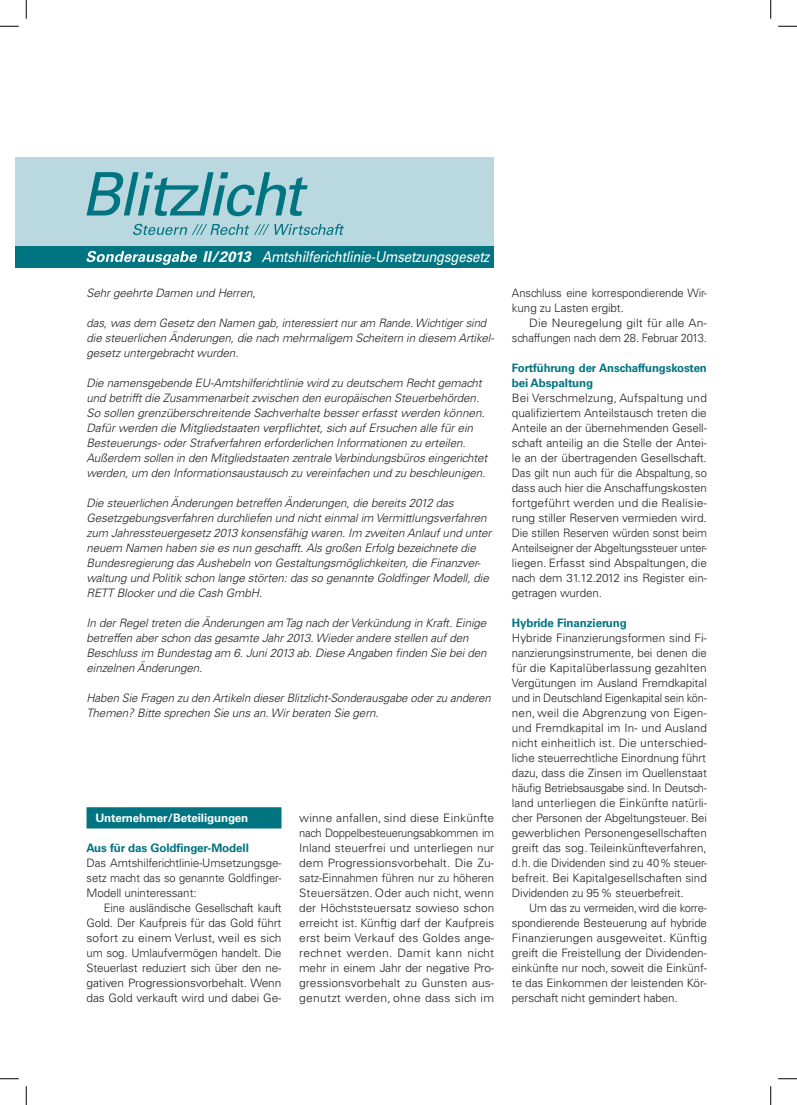
<style>
.page{position:relative;width:797px;height:1105px;background:#fff}
.page>*{position:absolute;margin:0;border:0;box-sizing:border-box;transform-origin:0 0}
.t1{font:italic 15px "Univers LT Std";letter-spacing:-.02em;color:#fff;scale:.88 1}
.t2{font:300 11.62px/15px "Univers LT Std";letter-spacing:-.01em;color:#231f20;text-align:justify}
.t3{font:italic 300 11.62px/15px "Univers LT Std";letter-spacing:-.01em;color:#231f20}
.t4{font:300 11.62px/15px "Univers LT Std";letter-spacing:-.01em;color:#231f20;text-align:justify;scale:.96 1}
.t5{font:700 11.62px/15px "Univers LT Std";letter-spacing:-.01em;color:#007480}
.t6{font:300 11.62px/15px "Univers LT Std";letter-spacing:-.01em;color:#231f20;text-align:right;scale:1.04 1}
.t7{font:700 11.62px "Univers LT Std";letter-spacing:-.01em;color:#fff}
.s1{font-weight:700}
</style>
<div class="page">
<div style="left:16px;top:157px;width:478px;height:95px;background:#bad8df"></div>
<div style="left:16px;top:246px;width:478px;height:21px;background:#007480"></div>
<svg style="left:86px;top:172px;width:222px;height:44px"></svg>
<svg style="left:133px;top:224px;width:211px;height:11px"></svg>
<svg style="left:86px;top:251px;width:111px;height:14px"></svg>
<div style="left:86px;top:807px;width:195px;height:21px;background:#007480"></div>
<svg style="left:0;top:25px;width:19px;height:2px"></svg>
<svg style="left:778px;top:25px;width:19px;height:2px"></svg>
<svg style="left:0;top:1078px;width:19px;height:1px"></svg>
<svg style="left:778px;top:1078px;width:19px;height:1px"></svg>
<svg style="left:25px;top:0;width:2px;height:19px"></svg>
<svg style="left:25px;top:1086px;width:2px;height:19px"></svg>
<svg style="left:770px;top:0;width:1px;height:19px"></svg>
<svg style="left:770px;top:1086px;width:1px;height:19px"></svg>
<p class="t1" style="left:203px;top:248px;width:327px"><span class="s1">II/2013</span> Amtshilferichtlinie-Umsetzungsgesetz</p>
<p class="t3" style="left:86px;top:286px;width:171px">Sehr geehrte Damen und Herren,</p>
<p class="t3" style="left:86px;top:316px;width:409px">das, was dem Gesetz den Namen gab, interessiert nur am Rande. Wichtiger sind die steuerlichen Änderungen, die nach mehrmaligem Scheitern in diesem Artikel&shy;gesetz untergebracht wurden.</p>
<p class="t3" style="left:86px;top:376px;width:402px">Die namensgebende EU-Amtshilferichtlinie wird zu deutschem Recht gemacht und betrifft die Zusammenarbeit zwischen den europäischen Steuerbehörden.<br>So sollen grenzüberschreitende Sachverhalte besser erfasst werden können.<br>Dafür werden die Mitgliedstaaten verpflichtet, sich auf Ersuchen alle für ein Besteuerungs- oder Strafverfahren erforderlichen Informationen zu erteilen.<br>Außerdem sollen in den Mitgliedstaaten zentrale Verbindungsbüros eingerichtet werden, um den Informationsaustausch zu vereinfachen und zu beschleunigen.</p>
<p class="t3" style="left:86px;top:496px;width:406px">Die steuerlichen Änderungen betreffen Änderungen, die bereits 2012 das Gesetzgebungsverfahren durchliefen und nicht einmal im Vermittlungsverfahren zum Jahressteuergesetz 2013 konsensfähig waren. Im zweiten Anlauf und unter neuem Namen haben sie es nun geschafft. Als großen Erfolg bezeichnete die Bundesregierung das Aushebeln von Gestaltungsmöglichkeiten, die Finanzver&shy;waltung und Politik schon lange störten: das so genannte Goldfinger Modell, die RETT Blocker und die Cash GmbH.</p>
<p class="t3" style="left:86px;top:616px;width:401px">In der Regel treten die Änderungen am Tag nach der Verkündung in Kraft. Einige betreffen aber schon das gesamte Jahr 2013. Wieder andere stellen auf den Beschluss im Bundestag am 6. Juni 2013 ab. Diese Angaben finden Sie bei den einzelnen Änderungen.</p>
<p class="t3" style="left:86px;top:691px;width:405px">Haben Sie Fragen zu den Artikeln dieser Blitzlicht-Sonderausgabe oder zu anderen<br>Themen? Bitte sprechen Sie uns an. Wir beraten Sie gern.</p>
<p class="t7" style="left:95px;top:811px;width:154px">Unternehmer/Beteiligungen</p>
<p class="t5" style="left:86px;top:841px;width:164px">Aus für das Goldfinger-Modell</p>
<p class="t2" style="left:86px;top:856px;width:196px">Das Amtshilferichtlinie-Umsetzungsge&shy;setz macht das so genannte Goldfinger-Modell uninteressant:</p>
<p class="t4" style="left:86px;top:901px;width:205px;text-indent:17px">Eine ausländische Gesellschaft kauft Gold. Der Kaufpreis für das Gold führt sofort zu einem Verlust, weil es sich um sog. Umlaufvermögen handelt. Die Steuerlast reduziert sich über den ne&shy;gativen Progressionsvorbehalt. Wenn das Gold verkauft wird und dabei Ge-</p>
<p class="t2" style="left:299px;top:811px;width:196px">winne anfallen, sind diese Einkünfte nach Doppelbesteuerungsabkommen im Inland steuerfrei und unterliegen nur dem Progressionsvorbehalt. Die Zu&shy;satz-Einnahmen führen nur zu höheren Steuersätzen. Oder auch nicht, wenn der Höchststeuersatz sowieso schon erreicht ist. Künftig darf der Kaufpreis erst beim Verkauf des Goldes ange&shy;rechnet werden. Damit kann nicht mehr in einem Jahr der negative Pro&shy;gressionsvorbehalt zu Gunsten aus&shy;genutzt werden, ohne dass sich im</p>
<p class="t2" style="left:512px;top:286px;width:196px">Anschluss eine korrespondierende Wir&shy;kung zu Lasten ergibt.</p>
<p class="t6" style="left:512px;top:316px;width:189px">Die Neuregelung gilt für alle An&shy;schaffungen nach dem 28. Februar 2013.</p>
<p class="t5" style="left:512px;top:361px;width:196px">Fortführung der Anschaffungskosten bei Abspaltung</p>
<p class="t2" style="left:512px;top:391px;width:196px">Bei Verschmelzung, Aufspaltung und qualifiziertem Anteilstausch treten die Anteile an der übernehmenden Gesell&shy;schaft anteilig an die Stelle der Antei&shy;le an der übertragenden Gesellschaft.<br>Das gilt nun auch für die Abspaltung, so dass auch hier die Anschaffungskosten fortgeführt werden und die Realisie&shy;rung stiller Reserven vermieden wird.<br>Die stillen Reserven würden sonst beim Anteilseigner der Abgeltungssteuer unter&shy;liegen. Erfasst sind Abspaltungen, die nach dem 31.12.2012 ins Register ein&shy;getragen wurden.</p>
<p class="t5" style="left:512px;top:616px;width:117px">Hybride Finanzierung</p>
<p class="t2" style="left:512px;top:631px;width:196px">Hybride Finanzierungsformen sind Fi&shy;nanzierungsinstrumente, bei denen die für die Kapitalüberlassung gezahlten Vergütungen im Ausland Fremdkapital und in Deutschland Eigenkapital sein kön&shy;nen, weil die Abgrenzung von Eigen&shy;und Fremdkapital im In- und Ausland nicht einheitlich ist. Die unterschied&shy;liche steuerrechtliche Einordnung führt dazu, dass die Zinsen im Quellenstaat häufig Betriebsausgabe sind. In Deutsch&shy;land unterliegen die Einkünfte natürli&shy;cher Personen der Abgeltungsteuer. Bei gewerblichen Personengesellschaften greift das sog. Teileinkünfteverfahren, d. h. die Dividenden sind zu 40% steuer&shy;befreit. Bei Kapitalgesellschaften sind Dividenden zu 95 % steuerbefreit.</p>
<p class="t4" style="left:512px;top:901px;width:205px;text-indent:17px">Um das zu vermeiden, wird die korre&shy;spondierende Besteuerung auf hybride Finanzierungen ausgeweitet. Künftig greift die Freistellung der Dividenden&shy;einkünfte nur noch, soweit die Einkünf&shy;te das Einkommen der leistenden Kör&shy;perschaft nicht gemindert haben.</p>
</div>
